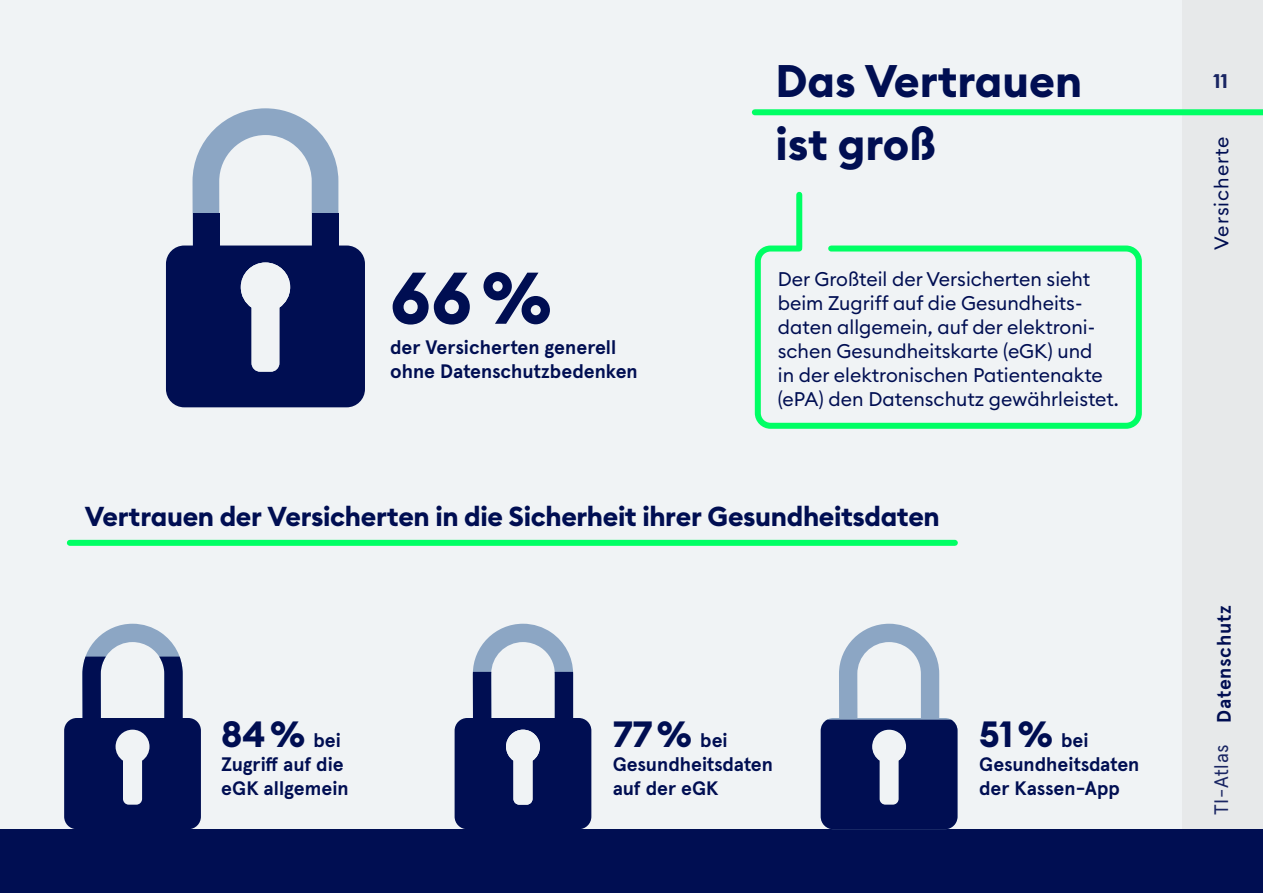
<style>
.page{position:relative;width:1263px;height:893px;background:#f0f3f5}
.page>*{position:absolute;margin:0;border:0;box-sizing:border-box;transform-origin:0 0}
.t1{font:700 72px "Euclid Circular B";color:#000e52}
.t2{font:700 45px/63px "Euclid Circular B";color:#000e52}
.t3{font:700 36px "Euclid Circular B";color:#000e52}
.t4{font:700 27px "Euclid Circular B";letter-spacing:-.015em;color:#000e52}
.t5{font:19.5px/24px "Euclid Circular B";color:#000e52}
.t6{font:700 19.5px/24px "Apercu Pro";color:#000e52}
.t7{font:700 19.5px "Apercu Pro";letter-spacing:.04em;color:#000e52}
.t8{font:19.5px "Euclid Circular B";letter-spacing:.05em;color:#000e52}
.t9{font:19.5px "Apercu Pro";letter-spacing:.03em;color:#1a2663}
.t10{font:700 19.5px "Euclid Circular B";color:#1a2663}
.s1{font-family:"Apercu Pro";font-size:19.5px}
</style>
<div class="page">
<div style="left:1182px;top:0;width:81px;height:893px;background:#e7e9ea"></div>
<div style="left:755px;top:109px;width:508px;height:6px;background:#00ff64"></div>
<div style="left:0;top:829px;width:1263px;height:64px;background:#000e52"></div>
<div style="left:70px;top:540px;width:885px;height:6px;background:#00ff64"></div>
<div style="left:64px;top:718px;width:137px;height:111px;background:#000e52;border-radius:13px"></div>
<div style="left:755px;top:246px;width:387px;height:183px;border:6px solid #00ff64;border-radius:13px"></div>
<svg style="left:166px;top:108px;width:199px;height:299px"></svg>
<div style="left:312px;top:213px;width:27px;height:34px;background:#000e52"></div>
<div style="left:193px;top:213px;width:27px;height:34px;background:#000e52"></div>
<svg style="left:82px;top:624px;width:101px;height:181px"></svg>
<svg style="left:455px;top:624px;width:136px;height:205px"></svg>
<svg style="left:821px;top:624px;width:136px;height:205px"></svg>
<div style="left:796px;top:195px;width:6px;height:52px;background:#00ff64"></div>
<hr style="left:0;top:0;width:1px;height:63px;background:#00ff64">
<h1 class="t1" style="left:390px;top:252px;width:163px">66 %</h1>
<p class="t6" style="left:390px;top:334px;width:249px">der Versicherten generell ohne Datenschutzbedenken</p>
<h2 class="t2" style="left:775px;top:50px;width:308px">Das Vertrauen ist groß</h2>
<p class="t5" style="left:778px;top:267px;width:342px">Der Großteil der Versicherten sieht beim Zugriff auf die Gesundheits&shy;daten allgemein, auf der elektroni&shy;schen Gesundheitskarte (eGK) und<br>in der elektronischen Patientenakte (ePA) den Datenschutz gewährleistet.</p>
<h3 class="t4" style="left:85px;top:499px;width:857px">Vertrauen der Versicherten in die Sicherheit ihrer Gesundheitsdaten</h3>
<h3 class="t3" style="left:221px;top:711px;width:121px">84 % <span class="s1">bei</span></h3>
<p class="t6" style="left:221px;top:751px;width:129px">Zugriff auf die eGK allgemein</p>
<h3 class="t3" style="left:613px;top:711px;width:117px">77 % <span class="s1">bei</span></h3>
<p class="t6" style="left:613px;top:751px;width:162px">Gesundheitsdaten auf der eGK</p>
<h3 class="t3" style="left:979px;top:711px;width:111px">51 % <span class="s1">bei</span></h3>
<p class="t6" style="left:979px;top:751px;width:162px">Gesundheitsdaten der Kassen-App</p>
<p class="t10" style="left:1213px;top:68px;width:16px">11</p>
<p class="t8" style="left:1209px;top:250px;width:115px;rotate:-90deg">Versicherte</p>
<p class="t7" style="left:1209px;top:723px;width:119px;rotate:-90deg">Datenschutz</p>
<p class="t9" style="left:1206px;top:815px;width:72px;rotate:-90deg">TI-Atlas</p>
</div>
